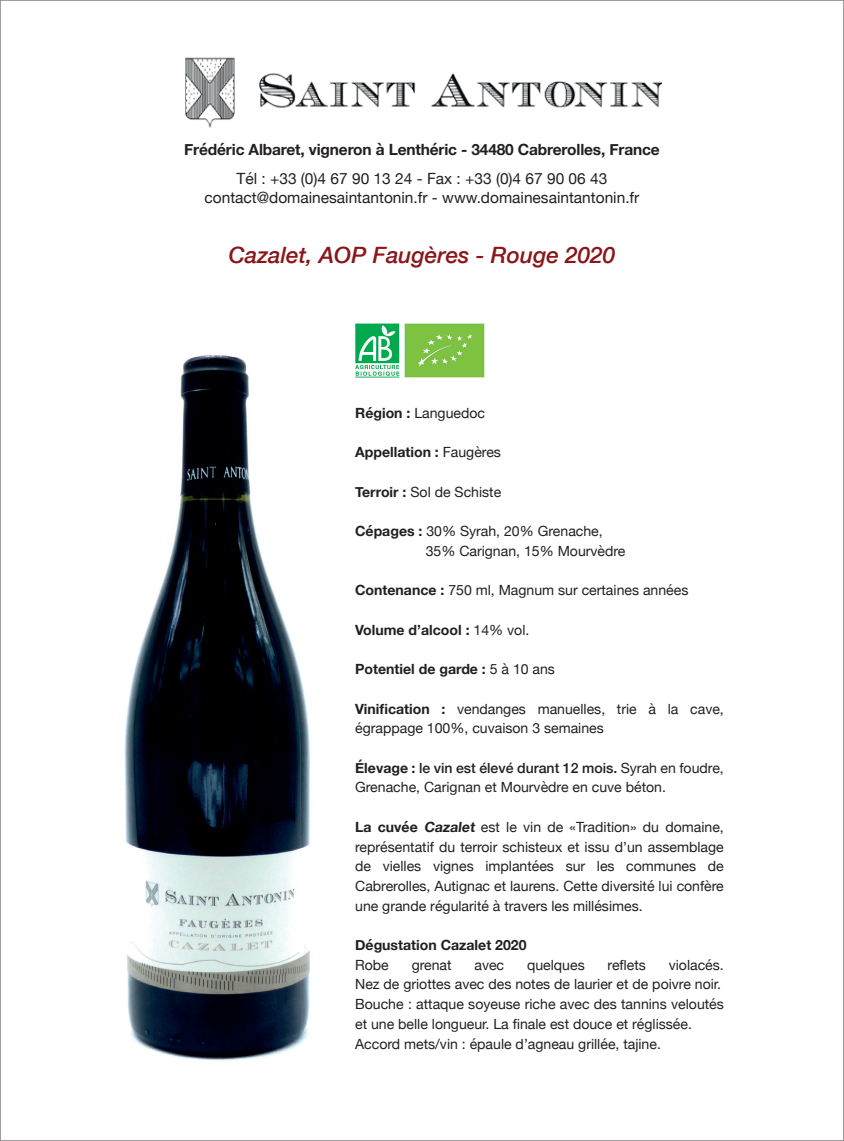
<style>
.page{position:relative;width:844px;height:1141px;background:#fff}
.page>*{position:absolute;margin:0;border:0;box-sizing:border-box;transform-origin:0 0}
.t1{font:italic 500 22.57px "Helvetica Neue";color:#8a1619}
.t2{font:15.4px/18.6px "Helvetica Neue";color:#231f20;text-align:center}
.t3{font:700 15.4px "Helvetica Neue";letter-spacing:-.01em;color:#231f20}
.t4{font:14px/19.8px "Helvetica Neue";color:#231f20}
.t5{font:700 14px "Helvetica Neue";color:#231f20}
.s1{font-weight:700}
.s2{font-weight:400}
.s3{font-weight:500}
</style>
<div class="page">
<img style="left:185px;top:57px;width:476px;height:71px">
<img style="left:124px;top:355px;width:186px;height:706px">
<img style="left:355px;top:324px;width:129px;height:54px">
<p class="t3" style="left:184px;top:137px;width:477px">Frédéric Albaret, vigneron à Lenthéric - 34480 Cabrerolles, France</p>
<p class="t2" style="left:204px;top:170px;width:436px">Tél : +33 (0)4 67 90 13 24 - Fax : +33 (0)4 67 90 06 43 contact@domainesaintantonin.fr - www.domainesaintantonin.fr</p>
<h1 class="t1" style="left:228px;top:235px;width:388px">Cazalet, AOP Faugères - Rouge 2020</h1>
<p class="t4" style="left:355px;top:404px;width:131px"><span class="s1">Région :</span> Languedoc</p>
<p class="t5" style="left:355px;top:441px;width:147px">Appellation : <span class="s2">Faugères</span></p>
<p class="t4" style="left:355px;top:483px;width:147px"><span class="s1">Terroir :</span> Sol de Schiste</p>
<p class="t4" style="left:425px;top:522px;width:201px;text-indent:-70px"><span class="s1">Cépages :</span> 30% Syrah, 20% Grenache,<br>35% Carignan, 15% Mourvèdre</p>
<p class="t4" style="left:355px;top:581px;width:334px"><span class="s1">Contenance :</span> 750 ml, Magnum sur certaines années</p>
<p class="t5" style="left:355px;top:619px;width:176px">Volume d’alcool : <span class="s2">14% vol.</span></p>
<p class="t5" style="left:355px;top:658px;width:201px">Potentiel de garde : <span class="s2">5 à 10 ans</span></p>
<p class="t4" style="left:355px;top:699px;width:370px"><span class="s1">Vinification :</span> vendanges manuelles, trie à la cave, égrappage 100%, cuvaison 3 semaines</p>
<p class="t4" style="left:355px;top:759px;width:370px"><span class="s1">Élevage :</span> <span class="s3">le vin est élevé durant 12 mois.</span> Syrah en foudre,<br>Grenache, Carignan et Mourvèdre en cuve béton.</p>
<p class="t4" style="left:355px;top:818px;width:370px;text-align:justify"><span class="s1">La cuvée Cazalet</span> est le vin de «Tradition» du domaine, représentatif du terroir schisteux et issu d’un assemblage de vielles vignes implantées sur les communes de Cabrerolles, Autignac et laurens. Cette diversité lui confère une grande régularité à travers les millésimes.</p>
<p class="t5" style="left:355px;top:934px;width:173px">Dégustation Cazalet 2020</p>
<p class="t4" style="left:355px;top:956px;width:35px">Robe</p>
<p class="t4" style="left:411px;top:956px;width:41px">grenat</p>
<p class="t4" style="left:474px;top:956px;width:31px">avec</p>
<p class="t4" style="left:527px;top:956px;width:59px">quelques</p>
<p class="t4" style="left:607px;top:956px;width:40px">reflets</p>
<p class="t4" style="left:355px;top:956px;width:370px;text-indent:313px">violacés.<br>Nez de griottes avec des notes de laurier et de poivre noir.<br>Bouche : attaque soyeuse riche avec des tannins veloutés et une belle longueur. La finale est douce et réglissée.<br>Accord mets/vin : épaule d’agneau grillée, tajine.</p>
</div>
